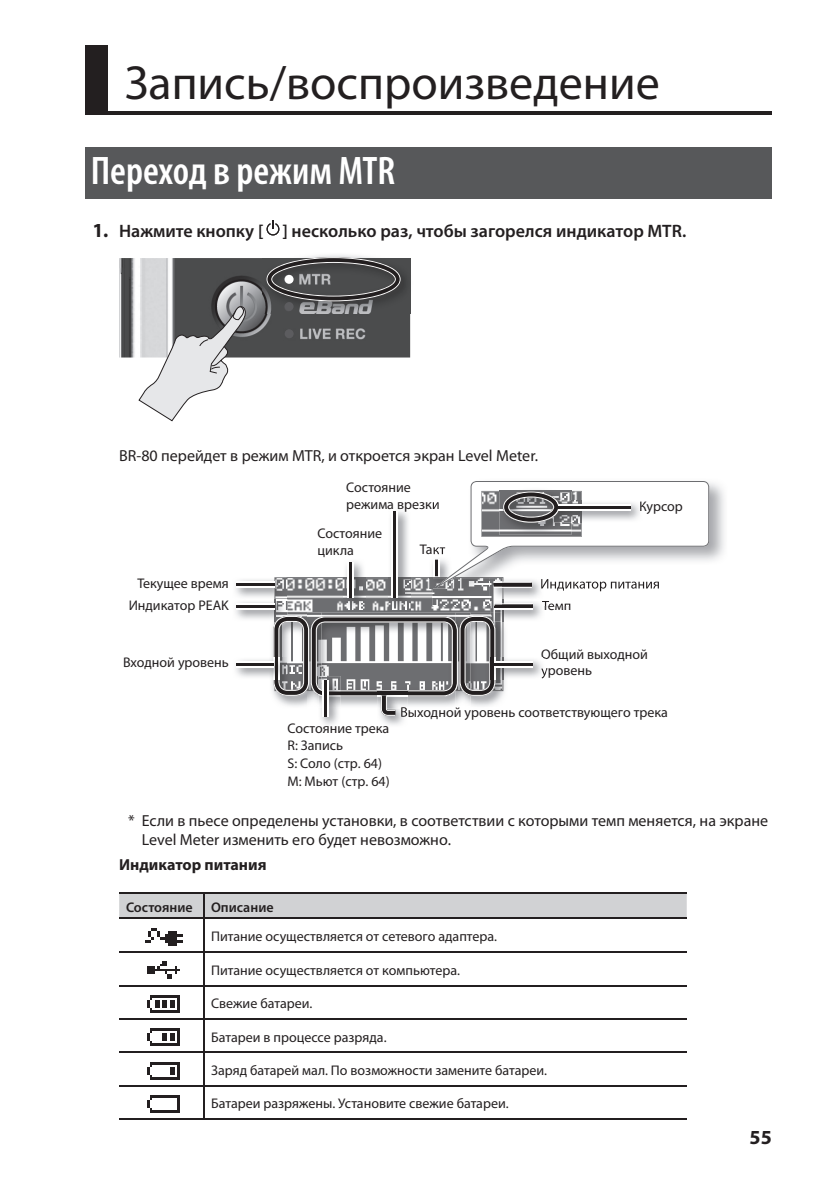
<style>
.page{position:relative;width:840px;height:1191px;background:#fff}
.page>*{position:absolute;margin:0;border:0;box-sizing:border-box;transform-origin:0 0}
.t1{font:48px "Myriad Pro";color:#231f20}
.t2{font:600 condensed 40px "Myriad Pro";color:#fff}
.t3{font:700 20px "Myriad Pro";color:#231f20}
.t4{font:600 18px "Myriad Pro";color:#231f20}
.t5{font:16px/19.2px "Myriad Pro";color:#231f20}
.t6{font:700 16px "Myriad Pro";color:#231f20}
.t7{font:14px/16.8px "Myriad Pro";color:#231f20}
.t8{font:600 14px "Myriad Pro";color:#231f20}
.s1{font-weight:700;font-size:20px}
</style>
<div class="page">
<div style="left:85px;top:147px;width:686px;height:48px;background:#57585a"></div>
<div style="left:85px;top:150px;width:686px;height:48px;background:#57585a"></div>
<svg style="left:266px;top:220px;width:13px;height:15px"></svg>
<img style="left:119px;top:258px;width:291px;height:99px">
<img style="left:311px;top:255px;width:100px;height:58px">
<img style="left:262px;top:258px;width:148px;height:55px">
<svg style="left:266px;top:257px;width:134px;height:44px;background:#575758"></svg>
<div style="left:284px;top:329px;width:9px;height:9px;background:#5c5c5f;border-radius:50%"></div>
<div style="left:284px;top:302px;width:9px;height:9px;background:#5c5c5f;border-radius:50%"></div>
<div style="left:284px;top:275px;width:9px;height:9px;background:#fff;border-radius:50%"></div>
<svg style="left:138px;top:303px;width:109px;height:119px"></svg>
<img style="left:286px;top:591px;width:146px;height:8px">
<img style="left:274px;top:591px;width:12px;height:8px">
<svg style="left:236px;top:583px;width:38px;height:3px"></svg>
<svg style="left:236px;top:605px;width:33px;height:3px"></svg>
<img style="left:388px;top:591px;width:22px;height:8px">
<svg style="left:392px;top:591px;width:4px;height:7px"></svg>
<hr style="left:391px;top:511px;width:1px;height:87px;background:#fff">
<hr style="left:396px;top:511px;width:1px;height:87px;background:#fff">
<img style="left:343px;top:591px;width:22px;height:8px">
<svg style="left:348px;top:591px;width:4px;height:7px"></svg>
<hr style="left:347px;top:562px;width:1px;height:36px;background:#fff">
<hr style="left:352px;top:562px;width:1px;height:36px;background:#fff">
<img style="left:507px;top:606px;width:35px;height:13px">
<div style="left:494px;top:603px;width:38px;height:6px;background:#231f20"></div>
<hr style="left:494px;top:608px;width:38px;height:1px;background:#fff">
<svg style="left:236px;top:663px;width:33px;height:3px"></svg>
<img style="left:507px;top:659px;width:36px;height:20px">
<svg style="left:541px;top:668px;width:4px;height:10px"></svg>
<svg style="left:507px;top:662px;width:25px;height:4px"></svg>
<hr style="left:494px;top:661px;width:38px;height:1px;background:#fff">
<hr style="left:494px;top:666px;width:38px;height:1px;background:#fff">
<img style="left:570px;top:482px;width:154px;height:124px">
<img style="left:432px;top:591px;width:57px;height:8px">
<img style="left:503px;top:591px;width:37px;height:8px">
<img style="left:489px;top:591px;width:14px;height:8px">
<img style="left:507px;top:602px;width:33px;height:4px">
<img style="left:507px;top:604px;width:25px;height:2px">
<svg style="left:269px;top:599px;width:238px;height:121px"></svg>
<img style="left:494px;top:603px;width:38px;height:1px">
<img style="left:544px;top:601px;width:26px;height:5px">
<svg style="left:274px;top:481px;width:434px;height:110px"></svg>
<svg style="left:557px;top:505px;width:73px;height:4px"></svg>
<hr style="left:557px;top:504px;width:73px;height:1px;background:#fff">
<hr style="left:557px;top:509px;width:73px;height:1px;background:#fff">
<hr style="left:119px;top:892px;width:85px;height:2px;background:#231f20">
<hr style="left:204px;top:892px;width:482px;height:2px;background:#231f20">
<hr style="left:119px;top:917px;width:85px;height:2px;background:#231f20">
<hr style="left:204px;top:917px;width:482px;height:2px;background:#231f20">
<div style="left:119px;top:894px;width:567px;height:23px;background:#d1d2d4"></div>
<hr style="left:204px;top:919px;width:1px;height:32px;background:#231f20">
<hr style="left:119px;top:951px;width:85px;height:1px;background:#231f20">
<hr style="left:204px;top:951px;width:482px;height:1px;background:#231f20">
<hr style="left:204px;top:952px;width:1px;height:33px;background:#231f20">
<hr style="left:119px;top:985px;width:85px;height:1px;background:#231f20">
<hr style="left:204px;top:985px;width:482px;height:1px;background:#231f20">
<hr style="left:204px;top:986px;width:1px;height:32px;background:#231f20">
<hr style="left:119px;top:1018px;width:85px;height:1px;background:#231f20">
<hr style="left:204px;top:1018px;width:482px;height:1px;background:#231f20">
<hr style="left:204px;top:1019px;width:1px;height:33px;background:#231f20">
<hr style="left:119px;top:1052px;width:85px;height:1px;background:#231f20">
<hr style="left:204px;top:1052px;width:482px;height:1px;background:#231f20">
<hr style="left:204px;top:1053px;width:1px;height:32px;background:#231f20">
<hr style="left:119px;top:1085px;width:85px;height:1px;background:#231f20">
<hr style="left:204px;top:1085px;width:482px;height:1px;background:#231f20">
<hr style="left:204px;top:1086px;width:1px;height:32px;background:#231f20">
<hr style="left:119px;top:1118px;width:85px;height:1px;background:#231f20">
<hr style="left:204px;top:1118px;width:482px;height:1px;background:#231f20">
<img style="left:145px;top:928px;width:37px;height:17px">
<img style="left:148px;top:961px;width:31px;height:17px">
<img style="left:148px;top:995px;width:31px;height:17px">
<img style="left:148px;top:1028px;width:31px;height:17px">
<img style="left:148px;top:1062px;width:31px;height:17px">
<img style="left:148px;top:1095px;width:31px;height:17px">
<div style="left:85px;top:45px;width:23px;height:67px;background:#231f20"></div>
<hr style="left:85px;top:112px;width:686px;height:3px;background:#231f20">
<h1 class="t1" style="left:125px;top:54px;width:536px">Запись/воспроизведение</h1>
<h2 class="t2" style="left:91px;top:146px;width:306px">Переход в режим MTR</h2>
<p class="t4" style="left:92px;top:219px;width:595px"><span class="s1">1.</span> Нажмите кнопку [ ] несколько раз, чтобы загорелся индикатор MTR .</p>
<p class="t5" style="left:119px;top:445px;width:420px">BR-80 перейдет в режим MTR, и откроется экран Level Meter.</p>
<p class="t7" style="left:346px;top:479px;width:95px">Состояние режима врезки</p>
<p class="t7" style="left:129px;top:571px;width:102px;line-height:22.2px;text-align:right">Текущее время<br>Индикатор PEAK</p>
<p class="t7" style="left:317px;top:525px;width:66px">Состояние цикла</p>
<p class="t7" style="left:420px;top:541px;width:27px">Такт</p>
<p class="t7" style="left:541px;top:597px;width:31px">Темп</p>
<p class="t7" style="left:638px;top:498px;width:45px">Курсор</p>
<p class="t7" style="left:123px;top:653px;width:107px">Входной уровень</p>
<p class="t7" style="left:541px;top:645px;width:108px">Общий выходной уровень</p>
<p class="t7" style="left:400px;top:703px;width:269px">Выходной уровень соответствующего трека</p>
<p class="t7" style="left:287px;top:719px;width:104px;line-height:17.6px">Состояние трека<br>R: Запись<br>S: Соло (стр. 64)<br>M: Мьют (стр. 64)</p>
<p class="t5" style="left:142px;top:810px;width:627px;text-indent:-14px">* Если в пьесе определены установки, в соответствии с которыми темп меняется, на экране<br>Level Meter изменить его будет невозможно.</p>
<p class="t6" style="left:119px;top:854px;width:149px">Индикатор питания</p>
<p class="t8" style="left:126px;top:898px;width:68px">Состояние</p>
<p class="t8" style="left:211px;top:898px;width:64px">Описание</p>
<p class="t7" style="left:211px;top:928px;width:287px">Питание осуществляется от сетевого адаптера.</p>
<p class="t7" style="left:211px;top:961px;width:250px">Питание осуществляется от компьютера.</p>
<p class="t7" style="left:211px;top:994px;width:103px">Свежие батареи.</p>
<p class="t7" style="left:211px;top:1028px;width:177px">Батареи в процессе разряда.</p>
<p class="t7" style="left:211px;top:1061px;width:337px">Заряд батарей мал. По возможности замените батареи.</p>
<p class="t7" style="left:211px;top:1095px;width:299px">Батареи разряжены. Установите свежие батареи.</p>
<h3 class="t3" style="left:749px;top:1123px;width:24px">55</h3>
</div>
